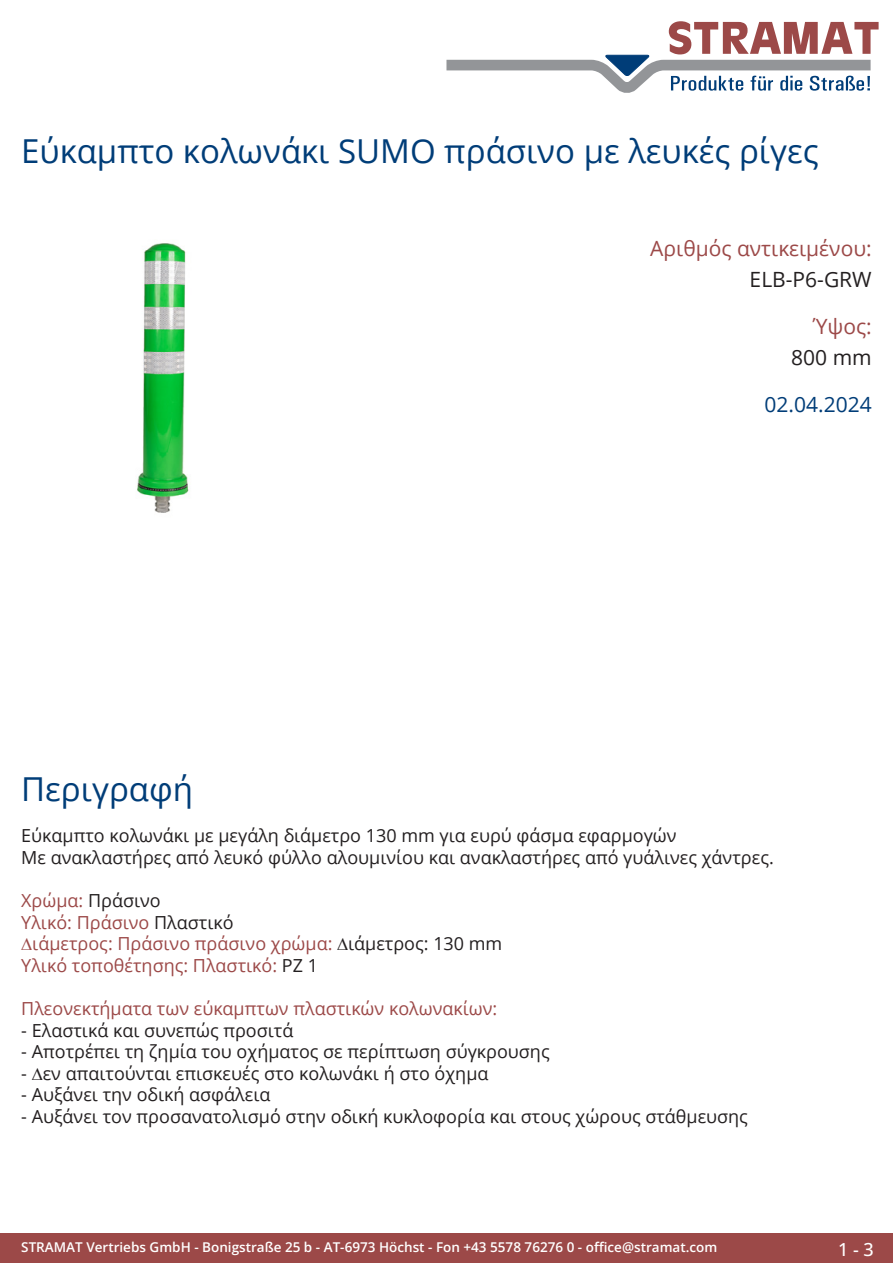
<style>
.page{position:relative;width:893px;height:1263px;background:#fff}
.page>*{position:absolute;margin:0;border:0;box-sizing:border-box;transform-origin:0 0}
.Produkttitel{font:33px "Open Sans";color:#003d78}
.TechDaten_Überschrif{font:21px "Open Sans";color:#9c4948}
.TechDaten_Inhalt{font:21px "Open Sans";color:#231f20}
.Erstellungsdatum{font:21px "Open Sans";color:#003d78}
.Beschreibung_Text{font:18px/21.6px "Open Sans";color:#231f20}
.Beschreibung_Text-2{font:18px "Open Sans";color:#9c4948}
.t1{font:500 18px "Open Sans";color:#fff}
.t2{font:600 13.5px "Open Sans";color:#fff}
.s1{color:#9c4948}
.s2{color:#231f20}
</style>
<div class="page">
<div style="left:0;top:1233px;width:893px;height:30px;background:#9c4948"></div>
<svg style="left:446px;top:21px;width:433px;height:72px"></svg>
<img style="left:137px;top:243px;width:52px;height:270px">
<p class="Produkttitel" style="left:21px;top:128px;width:799px">Εύκαμπτο κολωνάκι SUMO πράσινο με λευκές ρίγες</p>
<p class="TechDaten_Überschrif" style="left:650px;top:234px;width:223px">Αριθμός αντικειμένου:</p>
<p class="TechDaten_Inhalt" style="left:750px;top:265px;width:124px">ELB-P6-GRW</p>
<p class="TechDaten_Überschrif" style="left:813px;top:312px;width:60px">Ύψος:</p>
<p class="TechDaten_Inhalt" style="left:791px;top:343px;width:82px">800 mm</p>
<p class="Erstellungsdatum" style="left:764px;top:390px;width:109px">02.04.2024</p>
<p class="Produkttitel" style="left:21px;top:766px;width:173px">Περιγραφή</p>
<p class="Beschreibung_Text" style="left:21px;top:824px;width:754px">Εύκαμπτο κολωνάκι με μεγάλη διάμετρο 130 mm για ευρύ φάσμα εφαρμογών<br>Με ανακλαστήρες από λευκό φύλλο αλουμινίου και ανακλαστήρες από γυάλινες χάντρες.</p>
<p class="Beschreibung_Text" style="left:21px;top:889px;width:141px"><span class="s1">Χρώμα:</span> Πράσινο</p>
<p class="Beschreibung_Text-2" style="left:21px;top:910px;width:214px">Υλικό: Πράσινο <span class="s2">Πλαστικό</span></p>
<p class="Beschreibung_Text-2" style="left:32px;top:931px;width:472px">ιάμετρος: Πράσινο πράσινο χρώμα: <span class="s2">ιάμετρος: 130 mm</span></p>
<p class="Beschreibung_Text-2" style="left:21px;top:953px;width:298px">Υλικό τοποθέτησης: Πλαστικό: <span class="s2">PZ 1</span></p>
<p class="Beschreibung_Text-2" style="left:21px;top:996px;width:478px">Πλεονεκτήματα των εύκαμπτων πλαστικών κολωνακίων:</p>
<p class="Beschreibung_Text" style="left:21px;top:1019px;width:274px">- Ελαστικά και συνεπώς προσιτά</p>
<p class="Beschreibung_Text" style="left:21px;top:1040px;width:530px">- Αποτρέπει τη ζημία του οχήματος σε περίπτωση σύγκρουσης</p>
<p class="Beschreibung_Text" style="left:21px;top:1062px;width:469px">- εν απαιτούνται επισκευές στο κολωνάκι ή στο όχημα</p>
<p class="Beschreibung_Text" style="left:21px;top:1083px;width:251px">- Αυξάνει την οδική ασφάλεια</p>
<p class="Beschreibung_Text" style="left:21px;top:1105px;width:728px">- Αυξάνει τον προσανατολισμό στην οδική κυκλοφορία και στους χώρους στάθμευσης</p>
<p class="t2" style="left:21px;top:1238px;width:698px">STRAMAT Vertriebs GmbH - Bonigstraße 25 b - AT-6973 Höchst - Fon +43 5578 76276 0 - office@stramat.com</p>
<p class="t1" style="left:838px;top:1237px;width:37px">1 - 3</p>
</div>
